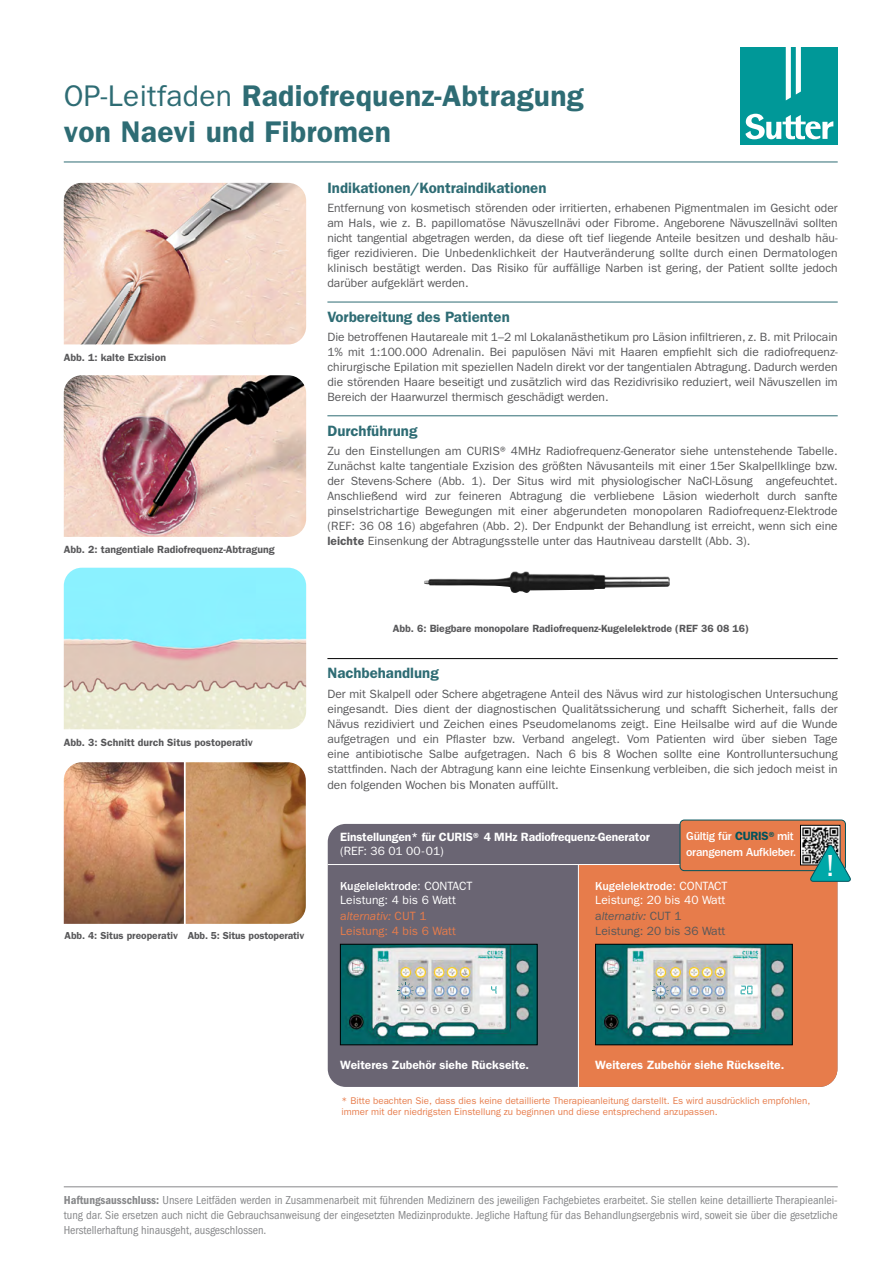
<style>
.page{position:relative;width:893px;height:1263px;background:#fff}
.page>*{position:absolute;margin:0;border:0;box-sizing:border-box;transform-origin:0 0}
._08_Bildunterschrift{font:30.6px "ITC Franklin Gothic Std";color:#fff}
.t1{font:30px "Franklin Gothic LT Pro Dm";letter-spacing:.01em;color:#2e6c74}
.t2{font:15px "Franklin Gothic LT Pro Dm";color:#2e6c74}
.t3{font:12px/15px "ITC Franklin Gothic Std";color:#58585a;text-align:justify}
.t4{font:condensed 12px/15px "ITC Franklin Gothic Std";color:#87888a;text-align:justify}
.Geräteeinstellung{font:12px/13.5px "Franklin Gothic LT Pro Dm";letter-spacing:-.005em;color:#fff}
.Geräteeinstellung-2{font:12px/16.5px "ITC Franklin Gothic Std";color:#fff}
.Geräteeinstellung-3{font:500 12px "ITC Franklin Gothic Std";letter-spacing:-.005em;color:#fff}
._06_Hinweis{font:500 12px/16.5px "ITC Franklin Gothic Std";letter-spacing:-.02em;color:#fff}
.Geräteeinstellung-4{font:12px "ITC Franklin Gothic Std";color:#e77c4b}
.t5{font:10.5px "Franklin Gothic LT Pro Dm";color:#58585a}
.t6{font:10.2px "Franklin Gothic LT Pro Dm";letter-spacing:-.01em;color:#58585a}
.t7{font:9.75px/11.2px "ITC Franklin Gothic Std";color:#e77c4b}
.s1{font-family:"ITC Franklin Gothic Std"}
.s2{font-family:"Franklin Gothic LT Pro Dm"}
.s3{font-family:"Franklin Gothic LT Pro Dm";font-weight:400;color:#00535c}
.s4{font-weight:400}
.s5{font-style:italic}
.s6{color:#e77c4b}
.s7{font-style:italic;color:#e77c4b}
.s8{font-family:"ITC Franklin Gothic Std Dm Cd";font-stretch:normal}
</style>
<div class="page">
<div style="left:328px;top:824px;width:509px;height:263px;background:#6a6573;border-radius:18px"></div>
<div style="left:579px;top:865px;width:258px;height:222px;background:#e77c4b"></div>
<hr style="left:328px;top:864px;width:509px;height:1px;background:#fff">
<hr style="left:578px;top:864px;width:1px;height:225px;background:#fff">
<img style="left:342px;top:946px;width:193px;height:97px">
<div style="left:340px;top:944px;width:197px;height:101px;border:1px solid #000"></div>
<svg style="left:397px;top:982px;width:17px;height:16px"></svg>
<svg style="left:491px;top:986px;width:5px;height:8px"></svg>
<img style="left:597px;top:946px;width:193px;height:97px">
<div style="left:595px;top:944px;width:197px;height:101px;border:1px solid #000"></div>
<svg style="left:652px;top:982px;width:17px;height:16px"></svg>
<svg style="left:741px;top:986px;width:11px;height:8px"></svg>
<div style="left:680px;top:820px;width:165px;height:51px;background:#e77c4b;border-radius:4px"></div>
<div style="left:680px;top:820px;width:166px;height:51px;border:1px solid #00535c;border-radius:4px"></div>
<img style="left:802px;top:827px;width:36px;height:36px">
<div style="left:800px;top:825px;width:40px;height:40px;border:1px solid #000"></div>
<svg style="left:810px;top:844px;width:41px;height:38px"></svg>
<hr style="left:64px;top:162px;width:774px;height:1px;background:#2e6c74">
<hr style="left:327px;top:302px;width:511px;height:1px;background:#2e6c74">
<hr style="left:327px;top:415px;width:511px;height:1px;background:#2e6c74">
<hr style="left:327px;top:658px;width:511px;height:1px;background:#000">
<div style="left:740px;top:47px;width:97px;height:98px;background:#009898"></div>
<svg style="left:786px;top:47px;width:15px;height:53px"></svg>
<svg style="left:745px;top:114px;width:88px;height:25px"></svg>
<img style="left:64px;top:183px;width:242px;height:161px">
<img style="left:64px;top:375px;width:242px;height:162px">
<img style="left:64px;top:568px;width:242px;height:161px">
<img style="left:64px;top:762px;width:120px;height:162px">
<img style="left:186px;top:762px;width:120px;height:162px">
<img style="left:424px;top:571px;width:246px;height:22px">
<hr style="left:64px;top:1186px;width:774px;height:1px;background:#87888a">
<p class="t1" style="left:64px;top:78px;width:521px"><span class="s1">OP-Leitfaden</span> Radiofrequenz-Abtragung</p>
<p class="t1" style="left:64px;top:114px;width:329px">von Naevi und Fibromen</p>
<p class="t5" style="left:64px;top:351px;width:104px">Abb. 1: kalte Exzision</p>
<p class="t5" style="left:64px;top:543px;width:212px">Abb. 2: tangentiale Radiofrequenz-Abtragung</p>
<p class="t2" style="left:327px;top:179px;width:220px">Indikationen/Kontraindikationen</p>
<p class="t3" style="left:327px;top:201px;width:512px">Entfernung von kosmetisch störenden oder irritierten, erhabenen Pigmentmalen im Gesicht oder am Hals, wie z. B. papillomatöse Nävuszellnävi oder Fibrome. Angeborene Nävuszellnävi sollten nicht tangential abgetragen werden, da diese oft tief liegende Anteile besitzen und deshalb häu&shy;figer rezidivieren. Die Unbedenklichkeit der Hautveränderung sollte durch einen Dermatologen klinisch bestätigt werden. Das Risiko für auffällige Narben ist gering, der Patient sollte jedoch darüber aufgeklärt werden.</p>
<p class="t2" style="left:327px;top:308px;width:184px">Vorbereitung des Patienten</p>
<p class="t3" style="left:327px;top:330px;width:512px">Die betroffenen Hautareale mit 1–2 ml Lokalanästhetikum pro Läsion infiltrieren, z. B. mit Prilocain 1% mit 1:100.000 Adrenalin. Bei papulösen Nävi mit Haaren empfiehlt sich die radiofrequenz&shy;chirurgische Epilation mit speziellen Nadeln direkt vor der tangentialen Abtragung. Dadurch werden die störenden Haare beseitigt und zusätzlich wird das Rezidivrisiko reduziert, weil Nävuszellen im Bereich der Haarwurzel thermisch geschädigt werden.</p>
<p class="t2" style="left:327px;top:422px;width:91px">Durchführung</p>
<p class="t3" style="left:327px;top:443px;width:512px">Zu den Einstellungen am CURIS® 4MHz Radiofrequenz-Generator siehe untenstehende Tabelle.<br>Zunächst kalte tangentiale Exzision des größten Nävusanteils mit einer 15er Skalpellklinge bzw. der Stevens-Schere (Abb. 1). Der Situs wird mit physiologischer NaCl-Lösung angefeuchtet.<br>Anschließend wird zur feineren Abtragung die verbliebene Läsion wiederholt durch sanfte pinselstrichartige Bewegungen mit einer abgerundeten monopolaren Radiofrequenz-Elektrode (REF: 36 08 16) abgefahren (Abb. 2). Der Endpunkt der Behandlung ist erreicht, wenn sich eine <span class="s2">leichte</span> Einsenkung der Abtragungsstelle unter das Hautniveau darstellt (Abb. 3).</p>
<p class="t5" style="left:64px;top:736px;width:191px">Abb. 3: Schnitt durch Situs postoperativ</p>
<p class="t6" style="left:64px;top:930px;width:115px">Abb. 4: Situs preoperativ</p>
<p class="t6" style="left:188px;top:930px;width:118px">Abb. 5: Situs postoperativ</p>
<p class="t5" style="left:393px;top:622px;width:358px">Abb. 6: Biegbare monopolare Radiofrequenz-Kugelelektrode (REF 36 08 16)</p>
<p class="t2" style="left:327px;top:664px;width:113px">Nachbehandlung</p>
<p class="t3" style="left:327px;top:686px;width:512px">Der mit Skalpell oder Schere abgetragene Anteil des Nävus wird zur histologischen Untersuchung eingesandt. Dies dient der diagnostischen Qualitätssicherung und schafft Sicherheit, falls der Nävus rezidiviert und Zeichen eines Pseudomelanoms zeigt. Eine Heilsalbe wird auf die Wunde aufgetragen und ein Pflaster bzw. Verband angelegt. Vom Patienten wird über sieben Tage eine antibiotische Salbe aufgetragen. Nach 6 bis 8 Wochen sollte eine Kontrolluntersuchung stattfinden. Nach der Abtragung kann eine leichte Einsenkung verbleiben, die sich jedoch meist in</p>
<p class="t3" style="left:327px;top:778px;width:233px">den folgenden Wochen bis Monaten auffüllt.</p>
<p class="_06_Hinweis" style="left:686px;top:828px;width:111px">Gültig für <span class="s3">CURIS®</span>mit orangenem Aufkleber.</p>
<p class="Geräteeinstellung" style="left:340px;top:830px;width:311px">Einstellungen* für CURIS® 4 MHz Radiofrequenz-Generator <span class="s1">(REF: 36 01 00-01)</span></p>
<p class="Geräteeinstellung-3" style="left:595px;top:879px;width:134px">Kugelelektrode<span class="s4">: CONTACT</span></p>
<p class="Geräteeinstellung-2" style="left:595px;top:892px;width:132px">Leistung: 20 bis 40 Watt</p>
<p class="t3" style="left:595px;top:909px;width:132px;line-height:14.4px">a<span class="s5">lternativ:</span> CUT 1<br>Leistung: 20 bis 36 Watt</p>
<p class="Geräteeinstellung-3" style="left:340px;top:879px;width:134px">Kugelelektrode<span class="s4">: CONTACT</span></p>
<p class="Geräteeinstellung-2" style="left:340px;top:892px;width:117px">Leistung: 4 bis 6 Watt <span class="s6">a</span><span class="s7">lternativ:</span> <span class="s6">CUT 1</span></p>
<p class="Geräteeinstellung-4" style="left:340px;top:924px;width:117px">Leistung: 4 bis 6 Watt</p>
<p class="_08_Bildunterschrift" style="left:826px;top:842px;width:11px">!</p>
<p class="_08_Bildunterschrift" style="left:826px;top:848px;width:11px">!</p>
<p class="Geräteeinstellung" style="left:340px;top:1058px;width:190px">Weiteres Zubehör siehe Rückseite.</p>
<p class="Geräteeinstellung" style="left:595px;top:1058px;width:190px">Weiteres Zubehör siehe Rückseite.</p>
<p class="t7" style="left:342px;top:1095px;width:470px">* Bitte beachten Sie, dass dies keine detaillierte Therapieanleitung darstellt. Es wird ausdrücklich empfohlen, immer mit der niedrigsten Einstellung zu beginnen und diese entsprechend anzupassen.</p>
<p class="t4" style="left:64px;top:1193px;width:775px"><span class="s8">Haftungsausschluss:</span> Unsere Leitfäden werden in Zusammenarbeit mit führenden Medizinern des jeweiligen Fachgebietes erarbeitet. Sie stellen keine detaillierte Therapieanlei&shy;tung dar. Sie ersetzen auch nicht die Gebrauchsanweisung der eingesetzten Medizinprodukte. Jegliche Haftung für das Behandlungsergebnis wird, soweit sie über die gesetzliche Herstellerhaftung hinausgeht, ausgeschlossen.</p>
</div>
